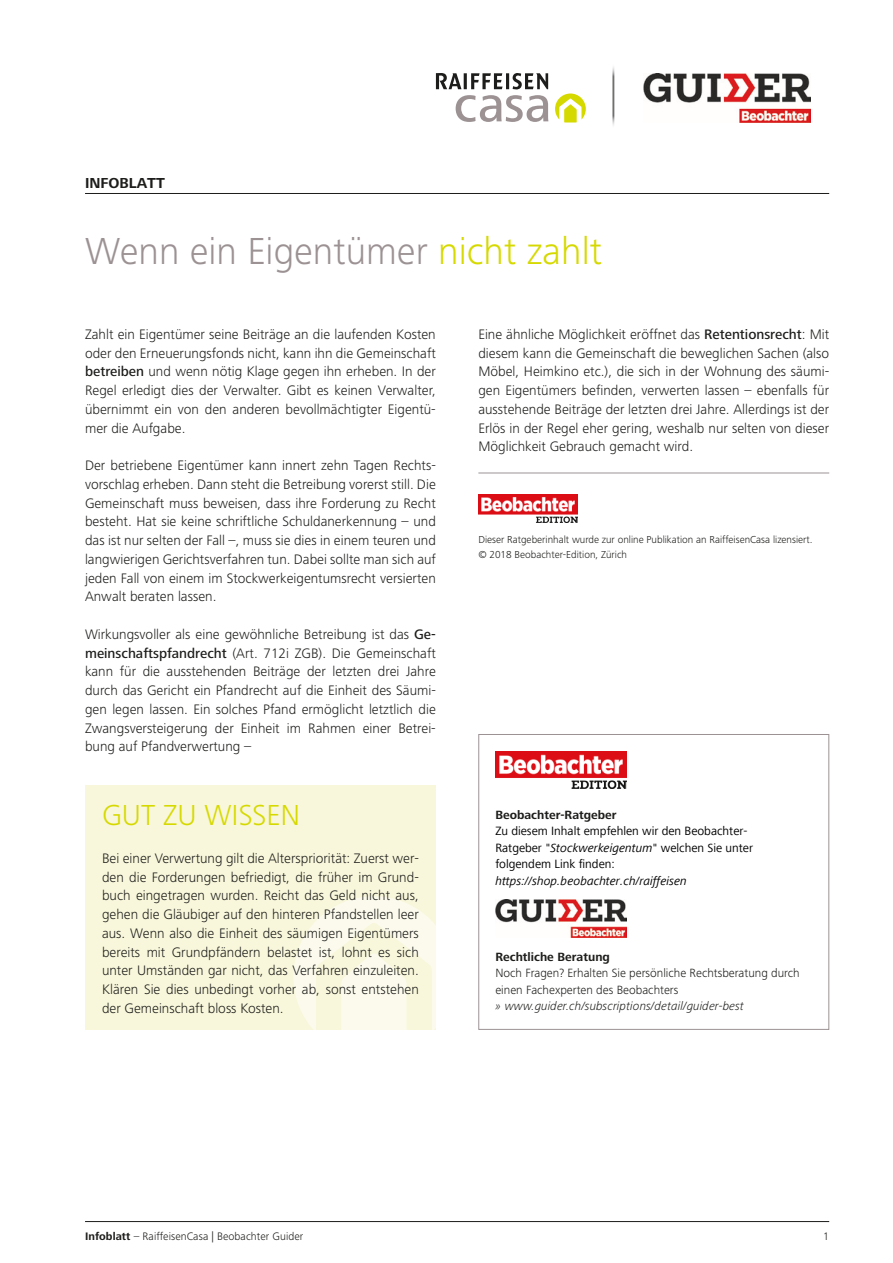
<style>
.page{position:relative;width:893px;height:1263px;background:#fff}
.page>*{position:absolute;margin:0;border:0;box-sizing:border-box;transform-origin:0 0}
.t1{font:300 39px "Frutiger Next LT";color:#9c9294}
.t2{font:300 30px "Frutiger Next LT";color:#d6d900}
.t3{font:700 15px "Frutiger Next LT";color:#1d1d1b}
.t4{font:300 14.25px/18.8px "Frutiger Next LT";color:#1d1d1b;text-align:justify}
.t5{font:12.3px/16.5px "Frutiger Next Com";color:#000}
.t6{font:300 12.3px/16.5px "Frutiger Next LT";color:#1d1d1b}
.t7{font:italic 300 12.3px "Frutiger Next LT";color:#1d1d1b}
.t8{font:700 12.3px "Frutiger Next LT";color:#1d1d1b}
.t9{font:italic 12.3px "Frutiger Next Com";color:#000}
.t10{font:300 11.25px "Frutiger Next LT";letter-spacing:.005em;color:#1d1d1b}
.t11{font:300 10.5px/15px "Frutiger Next LT";color:#1d1d1b}
.s1{color:#d6d900}
.s2{font-weight:500}
.s3{font-style:italic}
.s4{font-weight:700}
</style>
<div class="page">
<hr style="left:85px;top:193px;width:744px;height:1px;background:#1d1d1b">
<hr style="left:85px;top:1221px;width:744px;height:1px;background:#1d1d1b">
<img style="left:644px;top:73px;width:167px;height:49px">
<svg style="left:456px;top:95px;width:92px;height:27px"></svg>
<svg style="left:555px;top:93px;width:31px;height:30px"></svg>
<svg style="left:436px;top:73px;width:112px;height:16px"></svg>
<hr style="left:612px;top:64px;width:3px;height:64px;background:#70706f">
<div style="left:85px;top:785px;width:351px;height:245px;background:#f8f7db"></div>
<svg style="left:294px;top:896px;width:142px;height:134px"></svg>
<img style="left:478px;top:495px;width:99px;height:28px">
<div style="left:478px;top:734px;width:351px;height:296px;border:1px solid #9c9294"></div>
<img style="left:495px;top:751px;width:131px;height:37px">
<img style="left:495px;top:899px;width:131px;height:38px">
<hr style="left:478px;top:473px;width:351px;height:1px;background:#9c9294">
<p class="t3" style="left:85px;top:175px;width:81px">INFOBLATT</p>
<h1 class="t1" style="left:85px;top:230px;width:518px">Wenn ein Eigentümer <span class="s1">nicht zahlt</span></h1>
<p class="t4" style="left:85px;top:325px;width:352px">Zahlt ein Eigentümer seine Beiträge an die laufenden Kosten oder den Erneuerungsfonds nicht, kann ihn die Gemeinschaft <span class="s2">betreiben</span> und wenn nötig Klage gegen ihn erheben. In der Regel erledigt dies der Verwalter. Gibt es keinen Verwalter, übernimmt ein von den anderen bevollmächtigter Eigentü&shy;mer die Aufgabe.</p>
<p class="t4" style="left:85px;top:456px;width:352px">Der betriebene Eigentümer kann innert zehn Tagen Rechts&shy;vorschlag erheben. Dann steht die Betreibung vorerst still. Die Gemeinschaft muss beweisen, dass ihre Forderung zu Recht besteht. Hat sie keine schriftliche Schuldanerkennung – und das ist nur selten der Fall –, muss sie dies in einem teuren und langwierigen Gerichtsverfahren tun. Dabei sollte man sich auf jeden Fall von einem im Stockwerkeigentumsrecht versierten Anwalt beraten lassen.</p>
<p class="t4" style="left:85px;top:625px;width:352px">Wirkungsvoller als eine gewöhnliche Betreibung ist das <span class="s2">Ge&shy;meinschaftspfandrecht</span> (Art. 712i ZGB). Die Gemeinschaft kann für die ausstehenden Beiträge der letzten drei Jahre durch das Gericht ein Pfandrecht auf die Einheit des Säumi&shy;gen legen lassen. Ein solches Pfand ermöglicht letztlich die Zwangsversteigerung der Einheit im Rahmen einer Betrei&shy;bung auf Pfandverwertung –</p>
<h2 class="t2" style="left:102px;top:799px;width:200px">GUT ZU WISSEN</h2>
<p class="t4" style="left:102px;top:849px;width:318px">Bei einer Verwertung gilt die Alterspriorität: Zuerst wer&shy;den die Forderungen befriedigt, die früher im Grund&shy;buch eingetragen wurden. Reicht das Geld nicht aus, gehen die Gläubiger auf den hinteren Pfandstellen leer aus. Wenn also die Einheit des säumigen Eigentümers bereits mit Grundpfändern belastet ist, lohnt es sich unter Umständen gar nicht, das Verfahren einzuleiten.<br>Klären Sie dies unbedingt vorher ab, sonst entstehen der Gemeinschaft bloss Kosten.</p>
<p class="t4" style="left:85px;top:981px;width:289px">das erhöht den Druck auf den Schuldner deutlich.</p>
<p class="t4" style="left:478px;top:325px;width:352px">Eine ähnliche Möglichkeit eröffnet das <span class="s2">Retentionsrecht</span>: Mit diesem kann die Gemeinschaft die beweglichen Sachen (also Möbel, Heimkino etc.), die sich in der Wohnung des säumi&shy;gen Eigentümers befinden, verwerten lassen – ebenfalls für ausstehende Beiträge der letzten drei Jahre. Allerdings ist der Erlös in der Regel eher gering, weshalb nur selten von dieser Möglichkeit Gebrauch gemacht wird.</p>
<p class="t11" style="left:478px;top:531px;width:336px">Dieser Ratgeberinhalt wurde zur online Publikation an RaiffeisenCasa lizensiert. © 2018 Beobachter-Edition, Zürich</p>
<p class="t8" style="left:495px;top:808px;width:123px">Beobachter-Ratgeber</p>
<p class="t5" style="left:495px;top:823px;width:259px">Zu diesem Inhalt empfehlen wir den Beobachter-<br>Ratgeber "<span class="s3">Stockwerkeigentum</span>" welchen Sie unter folgendem Link finden:</p>
<p class="t9" style="left:495px;top:874px;width:193px">https://shop.beobachter.ch/raiffeisen</p>
<p class="t8" style="left:495px;top:950px;width:116px">Rechtliche Beratung</p>
<p class="t6" style="left:495px;top:965px;width:306px">Noch Fragen? Erhalten Sie persönliche Rechtsberatung durch einen Fachexperten des Beobachters</p>
<p class="t7" style="left:495px;top:999px;width:250px">» www.guider.ch/subscriptions/detail/guider-best</p>
<p class="t10" style="left:85px;top:1230px;width:220px"><span class="s4">Infoblatt</span> – RaiffeisenCasa | Beobachter Guider</p>
<p class="t10" style="left:823px;top:1230px;width:7px">1</p>
</div>
